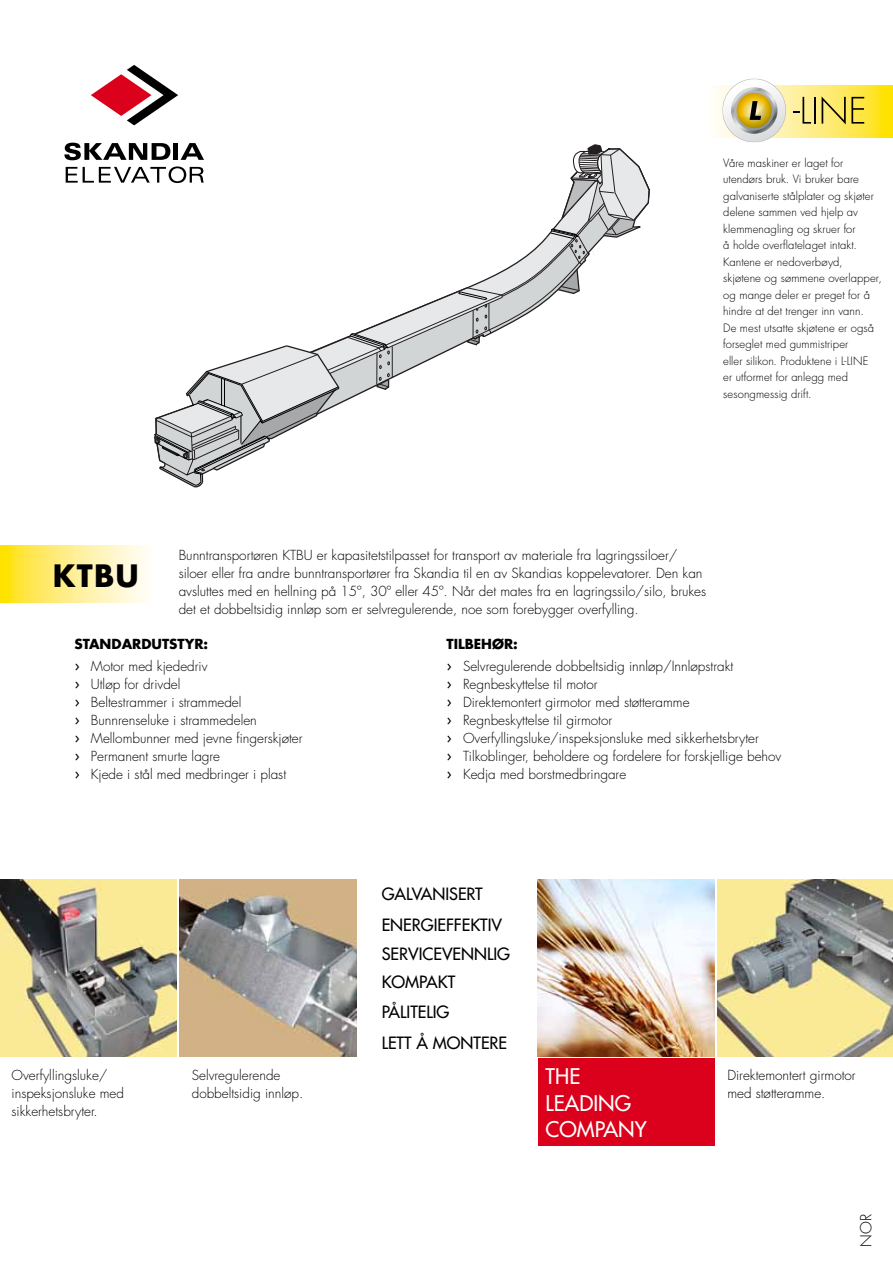
<style>
.page{position:relative;width:893px;height:1263px;background:#fff}
.page>*{position:absolute;margin:0;border:0;box-sizing:border-box;transform-origin:0 0}
.t1{font:700 30px "Futura Std";color:#000}
.t2{font:500 21px/26.5px "Futura Std";color:#fff}
.t3{font:500 16.5px/31px "Futura Std";color:#000}
.t4{font:300 15px "Futura Std";color:#000}
.t5{font:300 13.5px/18px "Futura Std";color:#000}
.t6{font:300 11.25px/16.5px "Futura Std";letter-spacing:.005em;color:#000}
.s1{font-weight:700}
.s2{font-weight:400;font-size:16.5px}
</style>
<div class="page">
<svg style="left:716px;top:85px;width:177px;height:52px;background:#fee961"></svg>
<svg style="left:0;top:546px;width:147px;height:57px;background:#ffef8c"></svg>
<div style="left:538px;top:1059px;width:177px;height:87px;background:#db001b"></div>
<img style="left:0;top:880px;width:176px;height:176px">
<img style="left:538px;top:880px;width:177px;height:176px">
<img style="left:179px;top:880px;width:177px;height:176px">
<img style="left:717px;top:880px;width:176px;height:176px">
<svg style="left:91px;top:65px;width:87px;height:60px"></svg>
<svg style="left:722px;top:79px;width:64px;height:63px"></svg>
<svg style="left:793px;top:97px;width:18px;height:27px"></svg>
<hr style="left:814px;top:97px;width:2px;height:27px;background:#000">
<svg style="left:822px;top:96px;width:42px;height:28px"></svg>
<svg style="left:64px;top:143px;width:586px;height:345px"></svg>
<p class="t6" style="left:723px;top:155px;width:160px">Våre maskiner er laget for utendørs bruk. Vi bruker bare galvaniserte stålplater og skjøter delene sammen ved hjelp av klemmenagling og skruer for<br>å holde overflatelaget intakt.<br>Kantene er nedoverbøyd, skjøtene og sømmene overlapper, og mange deler er preget for å hindre at det trenger inn vann.<br>De mest utsatte skjøtene er også forseglet med gummistriper<br>eller silikon. Produktene i L-LINE<br>er utformet for anlegg med sesongmessig drift.</p>
<p class="t5" style="left:179px;top:547px;width:529px">Bunntransportøren KTBU er kapasitetstilpasset for transport av materiale fra lagringssiloer/ siloer eller fra andre bunntransportører fra Skandia til en av Skandias koppelevatorer. Den kan avsluttes med en hellning på 15º, 30º eller 45º. Når det mates fra en lagringssilo/silo, brukes det et dobbeltsidig innløp som er selvregulerende, noe som forebygger overfylling.</p>
<p class="t5" style="left:74px;top:633px;width:135px;line-height:22.2px"><span class="s1">STANDARDUTSTYR: </span><span class="s2">›</span> Motor med kjededriv</p>
<p class="t5" style="left:74px;top:676px;width:230px"><span class="s2">›</span> Utløp for drivdel<br><span class="s2">›</span> Beltestrammer i strammedel<br><span class="s2">›</span> Bunnrenseluke i strammedelen<br><span class="s2">›</span> Mellombunner med jevne fingerskjøter <span class="s2">›</span> Permanent smurte lagre<br><span class="s2">›</span> Kjede i stål med medbringer i plast</p>
<h1 class="t1" style="left:53px;top:556px;width:87px">KTBU</h1>
<p class="t5" style="left:446px;top:633px;width:288px;line-height:22.2px"><span class="s1">TILBEHØR:<br></span><span class="s2">›</span> Selvregulerende dobbeltsidig innløp/Innløpstrakt</p>
<p class="t5" style="left:446px;top:676px;width:336px"><span class="s2">›</span> Regnbeskyttelse til motor<br><span class="s2">›</span> Direktemontert girmotor med støtteramme<br><span class="s2">›</span> Regnbeskyttelse til girmotor<br><span class="s2">›</span> Overfyllingsluke/inspeksjonsluke med sikkerhetsbryter<br><span class="s2">›</span> Tilkoblinger, beholdere og fordelere for forskjellige behov <span class="s2">›</span> Kedja med borstmedbringare</p>
<p class="t3" style="left:382px;top:878px;width:122px">GALVANISERT<br>ENERGIEFFEKTIV</p>
<p class="t3" style="left:382px;top:940px;width:130px;line-height:28px">SERVICEVENNLIG<br>KOMPAKT</p>
<p class="t3" style="left:382px;top:996px;width:127px">PÅLITELIG<br>LETT Å MONTERE</p>
<p class="t5" style="left:12px;top:1066px;width:114px">Overfyllingsluke/ inspeksjonsluke med sikkerhetsbryter.</p>
<p class="t5" style="left:727px;top:1066px;width:130px">Direktemontert girmotor med støtteramme.</p>
<h2 class="t2" style="left:546px;top:1063px;width:103px">THE<br>LEADING<br>COMPANY</h2>
<p class="t5" style="left:192px;top:1066px;width:113px">Selvregulerende dobbeltsidig innløp.</p>
<p class="t4" style="left:857px;top:1247px;width:34px;rotate:-90deg">NOR</p>
</div>
